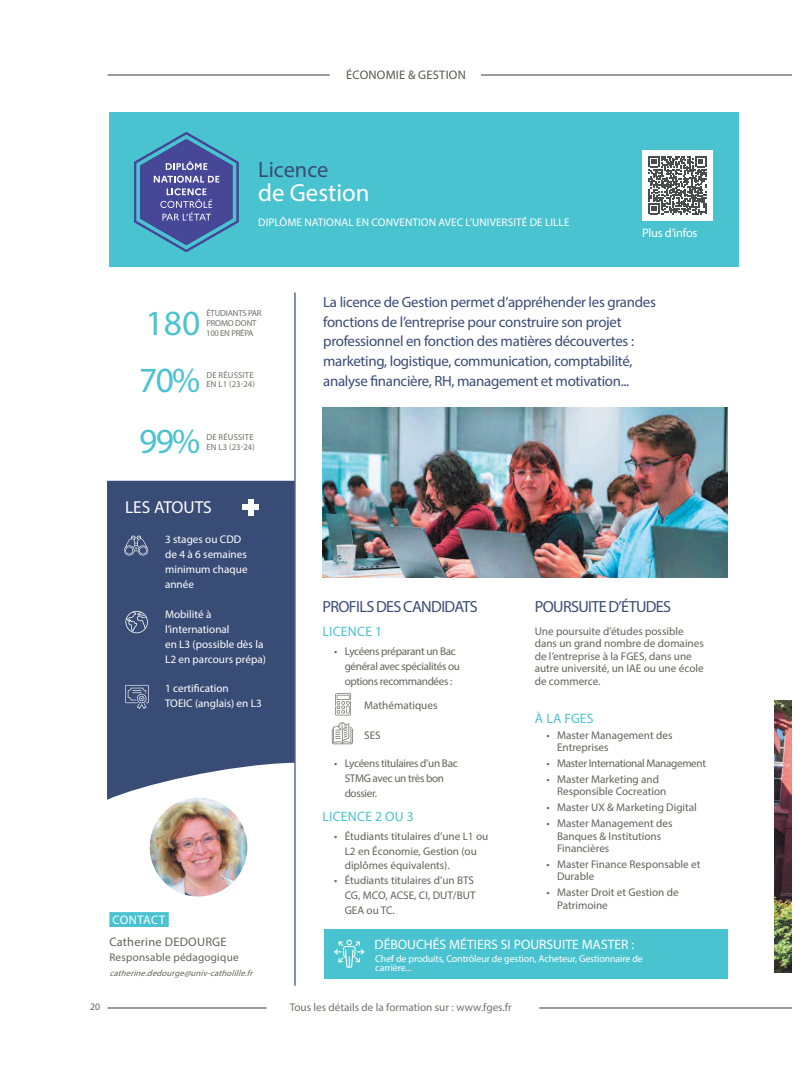
<style>
.page{position:relative;width:810px;height:1080px;background:#fff}
.page>*{position:absolute;margin:0;border:0;box-sizing:border-box;transform-origin:0 0}
.t1{font:35.5px "Myriad Pro";letter-spacing:-.025em;color:#4ac3d1}
.t2{font:24.88px "Myriad Pro";color:#fff}
.t3{font:22.38px "Myriad Pro";color:#394c76}
.t4{font:17.38px "Myriad Pro";color:#fff}
.t5{font:16.12px "Myriad Pro";letter-spacing:-.04em;color:#394c76}
.t6{font:14.88px/19.9px "Myriad Pro";letter-spacing:-.02em;color:#394c76}
.t7{font:13.62px "Myriad Pro";color:#fff}
.t8{font:13.62px "Myriad Pro";letter-spacing:.02em;color:#4ac3d1}
.t9{font:12.38px "Myriad Pro";letter-spacing:.02em;color:#61645f}
.t10{font:12.38px "Myriad Pro";letter-spacing:.02em;color:#565551}
.t11{font:12.38px "Myriad Pro";letter-spacing:-.02em;color:#fff}
.t12{font:12.38px "Myriad Pro";letter-spacing:.03em;color:#fff}
.t13{font:11.12px/12.4px "Myriad Pro";color:#62635f}
.t14{font:11.12px/14.9px "Myriad Pro";color:#fff}
.t15{font:11.12px/14.9px "Myriad Pro";letter-spacing:-.03em;color:#61645f}
.t16{font:11.12px "Myriad Pro";color:#71726c}
.t17{font:11.12px "Myriad Pro";letter-spacing:-.03em;color:#62635f}
.t18{font:11.12px "Myriad Pro";letter-spacing:.02em;color:#61645f}
.t19{font:11.12px "Myriad Pro";color:#61645f}
.t20{font:9.88px/9.9px "Myriad Pro";letter-spacing:-.01em;color:#fff}
.t21{font:9.88px "Myriad Pro";color:#606063}
.t22{font:italic 8.62px "Myriad Pro";color:#61645f}
.t23{font:8.62px/9.9px "Myriad Pro";letter-spacing:.02em;color:#71726c}
.t24{font:8.62px/9.9px "Myriad Pro";letter-spacing:-.02em;color:#71726c}
.t25{font:8.62px "Myriad Pro";color:#71726c}
</style>
<div class="page">
<img style="left:323px;top:407px;width:404px;height:171px">
<img style="left:150px;top:798px;width:97px;height:99px;border-radius:50%">
<img style="left:774px;top:700px;width:18px;height:272px">
<div style="left:109px;top:113px;width:630px;height:154px;background:#4ac3d1"></div>
<hr style="left:294px;top:293px;width:2px;height:693px;background:#394c76">
<svg style="left:107px;top:481px;width:188px;height:319px;background:#485980"></svg>
<div style="left:109px;top:912px;width:60px;height:15px;background:#4ac3d1"></div>
<svg style="left:335px;top:693px;width:16px;height:22px"></svg>
<svg style="left:332px;top:722px;width:21px;height:22px"></svg>
<div style="left:243px;top:504px;width:16px;height:6px;background:#fff"></div>
<div style="left:248px;top:499px;width:6px;height:16px;background:#fff"></div>
<svg style="left:134px;top:132px;width:105px;height:120px"></svg>
<svg style="left:125px;top:611px;width:23px;height:22px"></svg>
<svg style="left:125px;top:685px;width:24px;height:24px"></svg>
<svg style="left:124px;top:535px;width:25px;height:21px"></svg>
<div style="left:324px;top:929px;width:403px;height:50px;background:#4ac3d1"></div>
<div style="left:642px;top:150px;width:71px;height:71px;background:#fff"></div>
<svg style="left:649px;top:156px;width:57px;height:58px"></svg>
<svg style="left:334px;top:939px;width:31px;height:29px"></svg>
<hr style="left:539px;top:1007px;width:253px;height:2px;background:#606063">
<hr style="left:108px;top:1007px;width:159px;height:2px;background:#606063">
<hr style="left:108px;top:74px;width:222px;height:2px;background:#606063">
<hr style="left:481px;top:74px;width:311px;height:2px;background:#606063">
<p class="t10" style="left:346px;top:70px;width:121px">ÉCONOMIE &amp; GESTION</p>
<h3 class="t3" style="left:258px;top:161px;width:72px">Licence</h3>
<h2 class="t2" style="left:258px;top:184px;width:113px">de Gestion</h2>
<p class="t14" style="left:258px;top:216px;width:313px">DIPLÔME NATIONAL EN CONVENTION AVEC L’UNIVERSITÉ DE LILLE</p>
<p class="t11" style="left:642px;top:228px;width:57px">Plus d’infos</p>
<h1 class="t1" style="left:146px;top:309px;width:56px">180</h1>
<p class="t24" style="left:206px;top:308px;width:57px">ÉTUDIANTS PAR<br>PROMO DONT<br>100 EN PRÉPA</p>
<p class="t23" style="left:206px;top:370px;width:49px">DE RÉUSSITE</p>
<h1 class="t1" style="left:139px;top:366px;width:62px">70%</h1>
<p class="t25" style="left:206px;top:381px;width:50px">EN L1 (23-24)</p>
<h1 class="t1" style="left:139px;top:427px;width:62px">99%</h1>
<p class="t23" style="left:206px;top:432px;width:50px">DE RÉUSSITE<br>EN L3 (23-24)</p>
<h3 class="t4" style="left:125px;top:501px;width:88px">LES ATOUTS</h3>
<p class="t14" style="left:165px;top:533px;width:84px">3 stages ou CDD de 4 à 6 semaines minimum chaque année</p>
<p class="t14" style="left:165px;top:607px;width:102px">Mobilité à l’international<br>en L3 (possible dès la<br>L2 en parcours prépa)</p>
<p class="t14" style="left:165px;top:682px;width:98px">1 certification<br>TOEIC (anglais) en L3</p>
<p class="t12" style="left:112px;top:915px;width:54px">CONTACT</p>
<p class="t9" style="left:109px;top:937px;width:119px">Catherine DEDOURGE</p>
<p class="t18" style="left:109px;top:953px;width:131px">Responsable pédagogique</p>
<p class="t22" style="left:109px;top:970px;width:147px">catherine.dedourge@univ-catholille.fr</p>
<p class="t21" style="left:90px;top:1003px;width:12px">20</p>
<p class="t6" style="left:323px;top:293px;width:334px">La licence de Gestion permet d’appréhender les grandes fonctions de l’entreprise pour construire son projet professionnel en fonction des matières découvertes : marketing, logistique, communication, comptabilité, analyse financière, RH, management et motivation...</p>
<h3 class="t5" style="left:323px;top:600px;width:157px">PROFILS DES CANDIDATS</h3>
<p class="t8" style="left:323px;top:627px;width:61px">LICENCE 1</p>
<p class="t15" style="left:345px;top:644px;width:117px;text-indent:-11px">• Lycéens préparant un Bac général avec spécialités ou options recommandées :</p>
<p class="t19" style="left:364px;top:701px;width:75px">Mathématiques</p>
<p class="t15" style="left:364px;top:729px;width:18px">SES</p>
<p class="t15" style="left:345px;top:757px;width:115px;text-indent:-11px">• Lycéens titulaires d’un Bac<br>STMG avec un très bon dossier.</p>
<p class="t8" style="left:323px;top:812px;width:93px">LICENCE 2 OU 3</p>
<p class="t13" style="left:345px;top:829px;width:145px;line-height:14.9px;text-indent:-11px">• Étudiants titulaires d’une L1 ou<br>L2 en Économie, Gestion (ou diplômes équivalents).</p>
<p class="t13" style="left:345px;top:874px;width:132px;line-height:14.9px;text-indent:-11px">• Étudiants titulaires d’un BTS<br>CG, MCO, ACSE, CI, DUT/BUT<br>GEA ou TC.</p>
<h3 class="t5" style="left:535px;top:600px;width:138px">POURSUITE D’ÉTUDES</h3>
<p class="t13" style="left:535px;top:626px;width:171px">Une poursuite d’études possible dans un grand nombre de domaines de l’entreprise à la FGES, dans une autre université, un IAE ou une école de commerce.</p>
<p class="t8" style="left:535px;top:713px;width:60px">À LA FGES</p>
<p class="t13" style="left:557px;top:730px;width:117px;text-indent:-11px">• Master Management des<br>Entreprises</p>
<p class="t17" style="left:547px;top:759px;width:161px">• Master International Management</p>
<p class="t13" style="left:557px;top:774px;width:111px;text-indent:-11px">• Master Marketing and<br>Responsible Cocreation</p>
<p class="t13" style="left:547px;top:802px;width:152px">• Master UX &amp; Marketing Digital</p>
<p class="t13" style="left:557px;top:818px;width:117px;text-indent:-11px">• Master Management des<br>Banques &amp; Institutions<br>Financières</p>
<p class="t13" style="left:557px;top:859px;width:145px;text-indent:-11px">• Master Finance Responsable et<br>Durable</p>
<p class="t13" style="left:557px;top:887px;width:123px;text-indent:-11px">• Master Droit et Gestion de<br>Patrimoine</p>
<p class="t7" style="left:375px;top:940px;width:261px">DÉBOUCHÉS MÉTIERS SI POURSUITE MASTER :</p>
<p class="t20" style="left:375px;top:954px;width:269px">Chef de produits, Contrôleur de gestion, Acheteur, Gestionnaire de carrière...</p>
<p class="t16" style="left:290px;top:1003px;width:224px">Tous les détails de la formation sur : www.fges.fr</p>
</div>
